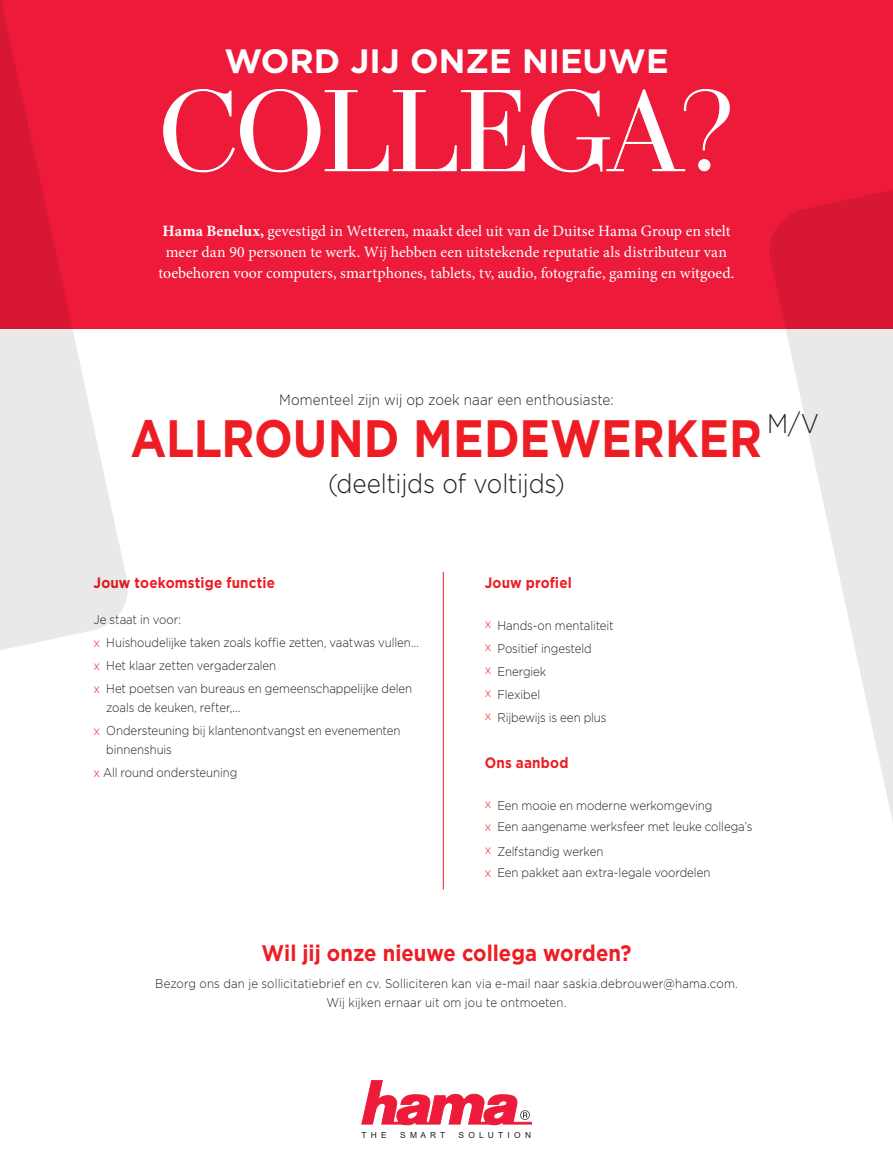
<style>
.page{position:relative;width:893px;height:1166px;background:#fff}
.page>*{position:absolute;margin:0;border:0;box-sizing:border-box;transform-origin:0 0}
.t1{font:700 52.5px "Gotham";color:#ee1d23;scale:.87 1}
.t2{font:700 33.75px "Gotham";color:#fff}
.t3{font:300 27px "Gotham";letter-spacing:-.01em;color:#231f20;scale:.9 1}
.t4{font:700 22.5px "Gotham";color:#ee1d23;scale:.9 1}
.t5{font:15.75px/21px "Minion Pro";color:#fff;text-align:center}
.t6{font:300 15px "Gotham";letter-spacing:.005em;color:#231f20;scale:.9 1}
.t7{font:700 15px "Gotham";letter-spacing:.01em;color:#ee1d23;scale:.9 1}
.t8{font:300 12.75px/18.8px "Gotham";letter-spacing:-.005em;color:#231f20;scale:.9 1}
.t9{font:8.4px "Arial";color:#231f20}
.s1{font-weight:700}
.s2{color:#ee1d23}
</style>
<div class="page">
<div style="left:0;top:0;width:893px;height:328px;background:#ed1a3a"></div>
<svg style="left:163px;top:89px;width:567px;height:84px"></svg>
<svg style="left:361px;top:1080px;width:170px;height:46px"></svg>
<hr style="left:443px;top:571px;width:1px;height:318px;background:#ee1d23">
<svg style="left:0;top:0;width:132px;height:650px"></svg>
<svg style="left:766px;top:190px;width:127px;height:632px"></svg>
<p class="t2" style="left:224px;top:39px;width:446px">WORD JIJ ONZE NIEUWE</p>
<p class="t5" style="left:158px;top:221px;width:577px"><span class="s1">Hama Benelux,</span> gevestigd in Wetteren, maakt deel uit van de Duitse Hama Group en stelt meer dan 90 personen te werk. Wij hebben een uitstekende reputatie als distributeur van toebehoren voor computers, smartphones, tablets, tv, audio, fotografie, gaming en witgoed.</p>
<p class="t6" style="left:279px;top:390px;width:373px">Momenteel zijn wij op zoek naar een enthousiaste:</p>
<p class="t1" style="left:131px;top:404px;width:727px">ALLROUND MEDEWERKER</p>
<p class="t3" style="left:328px;top:466px;width:264px">(deeltijds of voltijds)</p>
<p class="t3" style="left:767px;top:406px;width:59px">M/V</p>
<p class="t7" style="left:94px;top:572px;width:203px">Jouw toekomstige functie</p>
<p class="t8" style="left:94px;top:609px;width:99px">Je staat in voor:</p>
<p class="t8" style="left:94px;top:632px;width:363px"><span class="s2">x</span> Huishoudelijke taken zoals koffie zetten, vaatwas vullen…</p>
<p class="t8" style="left:94px;top:655px;width:205px"><span class="s2">x</span> Het klaar zetten vergaderzalen</p>
<p class="t8" style="left:106px;top:678px;width:341px;text-indent:-13px"><span class="s2">x</span> Het poetsen van bureaus en gemeenschappelijke delen zoals de keuken, refter,...</p>
<p class="t8" style="left:106px;top:720px;width:328px;text-indent:-13px"><span class="s2">x</span> Ondersteuning bij klantenontvangst en evenementen binnenshuis</p>
<p class="t8" style="left:94px;top:762px;width:161px"><span class="s2">x</span> All round ondersteuning</p>
<p class="t7" style="left:485px;top:572px;width:98px">Jouw profiel</p>
<p class="t8" style="left:485px;top:615px;width:145px"><span class="s2">x</span> Hands-on mentaliteit</p>
<p class="t8" style="left:485px;top:638px;width:120px"><span class="s2">x</span> Positief ingesteld</p>
<p class="t8" style="left:485px;top:661px;width:70px"><span class="s2">x</span> Energiek</p>
<p class="t8" style="left:485px;top:684px;width:63px"><span class="s2">x</span> Flexibel</p>
<p class="t8" style="left:485px;top:707px;width:137px"><span class="s2">x</span> Rijbewijs is een plus</p>
<p class="t7" style="left:485px;top:752px;width:94px">Ons aanbod</p>
<p class="t8" style="left:485px;top:795px;width:255px"><span class="s2">x</span> Een mooie en moderne werkomgeving</p>
<p class="t8" style="left:485px;top:816px;width:299px"><span class="s2">x</span> Een aangename werksfeer met leuke collega’s</p>
<p class="t8" style="left:485px;top:841px;width:133px"><span class="s2">x</span> Zelfstandig werken</p>
<p class="t8" style="left:485px;top:862px;width:252px"><span class="s2">x</span> Een pakket aan extra-legale voordelen</p>
<p class="t4" style="left:262px;top:937px;width:412px">Wil jij onze nieuwe collega worden?</p>
<p class="t8" style="left:155px;top:973px;width:649px">Bezorg ons dan je sollicitatiebrief en cv. Solliciteren kan via e-mail naar saskia.debrouwer@hama.com.</p>
<p class="t8" style="left:326px;top:992px;width:268px">Wij kijken ernaar uit om jou te ontmoeten.</p>
<p class="t9" style="left:361px;top:1128px;width:27px">T H E</p>
<p class="t9" style="left:400px;top:1128px;width:47px">S M A R T</p>
<p class="t9" style="left:458px;top:1128px;width:74px">S O L U T I O N</p>
</div>
